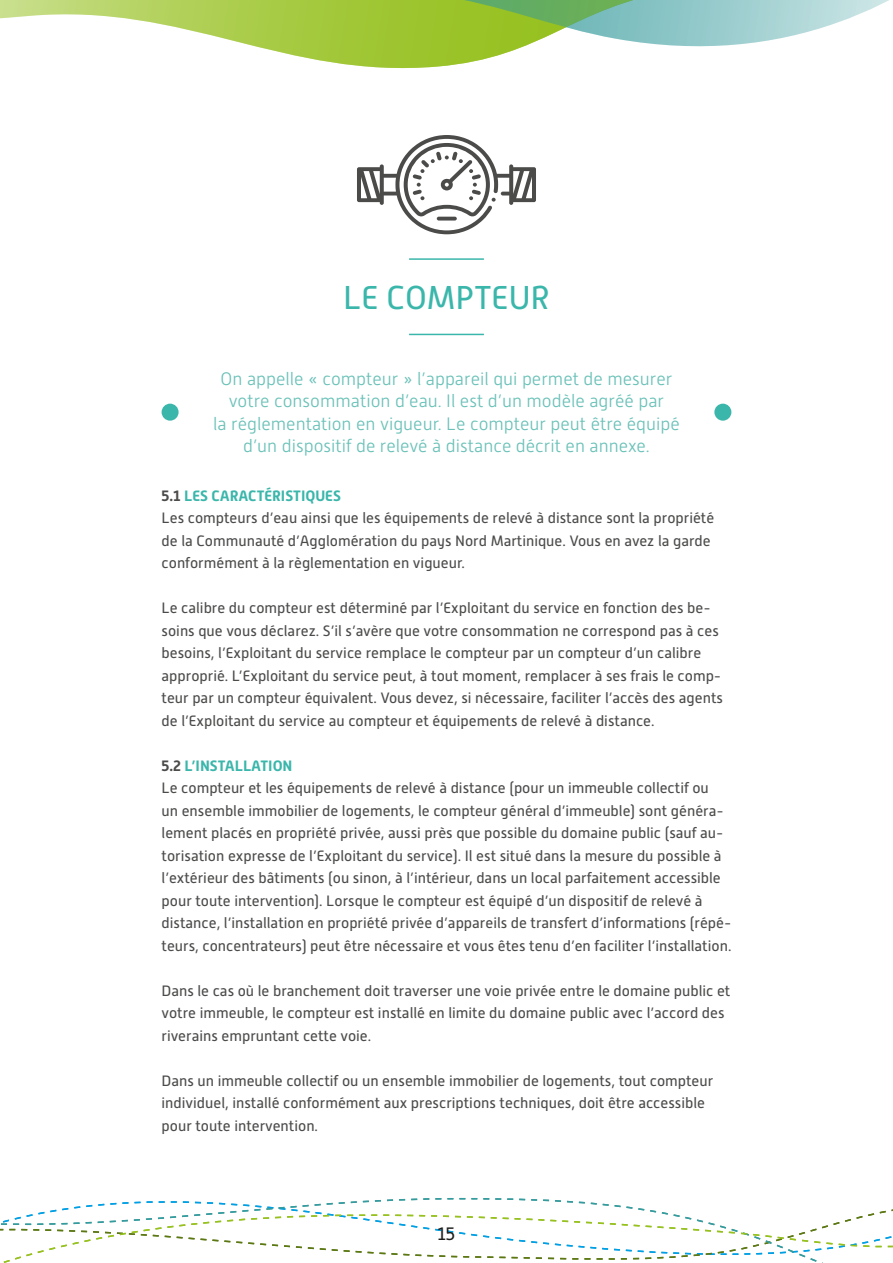
<style>
.page{position:relative;width:893px;height:1263px;background:#fff}
.page>*{position:absolute;margin:0;border:0;box-sizing:border-box;transform-origin:0 0}
.t1{font:33px "Alwyn New";color:#3ab6ab}
.t2{font:300 18px "Alwyn New";color:#6ac1b8}
.t3{font:18px "Alwyn New";color:#1d1d1b}
.t4{font:15px/22.5px "Alwyn New";color:#4b4b4a}
.t5{font:700 15px "Alwyn New";color:#3ab6ab}
.s1{color:#4b4b4a}
</style>
<div class="page">
<svg style="left:0;top:1197px;width:893px;height:66px"></svg>
<svg style="left:0;top:0;width:519px;height:69px"></svg>
<svg style="left:62px;top:0;width:827px;height:48px"></svg>
<hr style="left:409px;top:334px;width:75px;height:1px;background:#3ab6ab">
<hr style="left:409px;top:258px;width:75px;height:2px;background:#3ab6ab">
<div style="left:162px;top:404px;width:17px;height:17px;background:#3ab6ab;border-radius:50%"></div>
<div style="left:714px;top:404px;width:17px;height:17px;background:#3ab6ab;border-radius:50%"></div>
<svg style="left:357px;top:135px;width:179px;height:99px"></svg>
<svg style="left:437px;top:217px;width:20px;height:4px"></svg>
<p class="t1" style="left:343px;top:279px;width:208px">LE COMPTEUR</p>
<p class="t2" style="left:221px;top:369px;width:453px">On appelle « compteur » l’appareil qui permet de mesurer</p>
<p class="t2" style="left:229px;top:391px;width:437px">votre consommation d’eau. Il est d’un modèle agréé par</p>
<p class="t2" style="left:213px;top:414px;width:468px">la réglementation en vigueur. Le compteur peut être équipé</p>
<p class="t2" style="left:243px;top:436px;width:408px">d’un dispositif de relevé à distance décrit en annexe.</p>
<p class="t5" style="left:162px;top:487px;width:181px"><span class="s1">5.1</span> LES CARACTÉRISTIQUES</p>
<p class="t4" style="left:162px;top:507px;width:554px">Les compteurs d’eau ainsi que les équipements de relevé à distance sont la propriété de la Communauté d’Agglomération du pays Nord Martinique. Vous en avez la garde conformément à la règlementation en vigueur.</p>
<p class="t4" style="left:162px;top:597px;width:563px">Le calibre du compteur est déterminé par l’Exploitant du service en fonction des be&shy;soins que vous déclarez. S’il s’avère que votre consommation ne correspond pas à ces besoins, l’Exploitant du service remplace le compteur par un compteur d’un calibre approprié. L’Exploitant du service peut, à tout moment, remplacer à ses frais le comp&shy;teur par un compteur équivalent. Vous devez, si nécessaire, faciliter l’accès des agents de l’Exploitant du service au compteur et équipements de relevé à distance.</p>
<p class="t5" style="left:162px;top:757px;width:132px"><span class="s1">5.2</span> L’INSTALLATION</p>
<p class="t4" style="left:162px;top:777px;width:571px">Le compteur et les équipements de relevé à distance (pour un immeuble collectif ou<br>un ensemble immobilier de logements, le compteur général d’immeuble) sont généra&shy;lement placés en propriété privée, aussi près que possible du domaine public (sauf au&shy;torisation expresse de l’Exploitant du service). Il est situé dans la mesure du possible à l’extérieur des bâtiments (ou sinon, à l’intérieur, dans un local parfaitement accessible pour toute intervention). Lorsque le compteur est équipé d’un dispositif de relevé à distance, l’installation en propriété privée d’appareils de transfert d’informations (répé&shy;teurs, concentrateurs) peut être nécessaire et vous êtes tenu d’en faciliter l’installation.</p>
<p class="t4" style="left:162px;top:979px;width:570px">Dans le cas où le branchement doit traverser une voie privée entre le domaine public et votre immeuble, le compteur est installé en limite du domaine public avec l’accord des riverains empruntant cette voie.</p>
<p class="t4" style="left:162px;top:1069px;width:553px">Dans un immeuble collectif ou un ensemble immobilier de logements, tout compteur individuel, installé conformément aux prescriptions techniques, doit être accessible pour toute intervention.</p>
<p class="t3" style="left:438px;top:1224px;width:19px">15</p>
</div>
